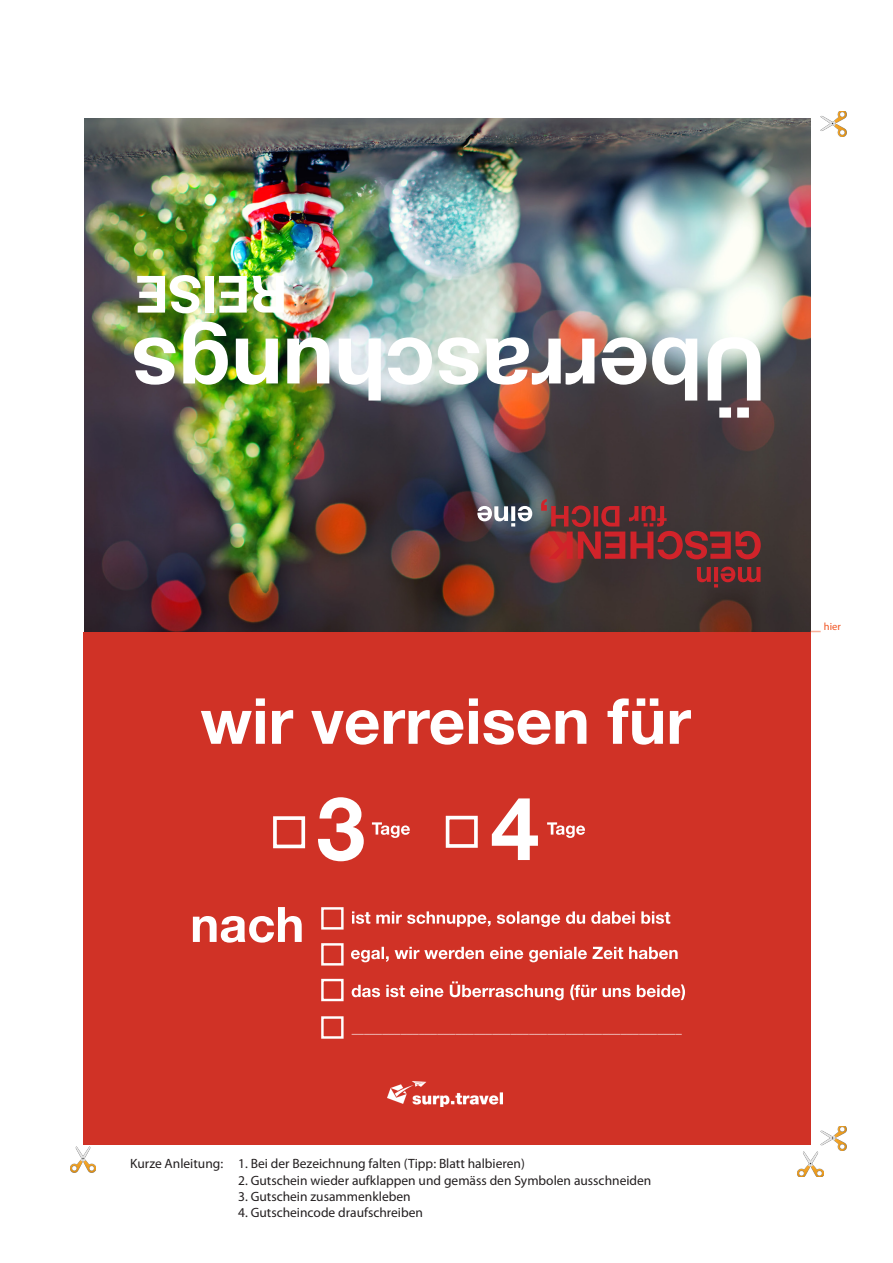
<style>
.page{position:relative;width:893px;height:1263px;background:#fff}
.page>*{position:absolute;margin:0;border:0;box-sizing:border-box;transform-origin:0 0}
.t1{font:700 86.7px "Helvetica Neue LT Std";color:#fff}
.t2{font:700 51.3px "Helvetica Neue LT Std";color:#fff}
.t3{font:13.5px "Myriad Pro";color:#231f20}
.t4{font:700 12.15px "Helvetica Neue LT Std";color:#fff}
.t5{font:10.5px "Myriad Pro";color:#f15422}
</style>
<div class="page">
<img style="left:84px;top:119px;width:726px;height:512px">
<svg style="left:477px;top:506px;width:55px;height:20px"></svg>
<svg style="left:697px;top:567px;width:63px;height:20px"></svg>
<svg style="left:541px;top:499px;width:220px;height:60px;background:#722f31"></svg>
<div style="left:83px;top:632px;width:727px;height:513px;background:#d03226"></div>
<svg style="left:201px;top:698px;width:490px;height:47px"></svg>
<div style="left:273px;top:816px;width:32px;height:32px;border:4px solid #fff"></div>
<div style="left:446px;top:816px;width:32px;height:32px;border:4px solid #fff"></div>
<svg style="left:318px;top:797px;width:46px;height:64px"></svg>
<svg style="left:492px;top:798px;width:46px;height:62px"></svg>
<svg style="left:372px;top:822px;width:38px;height:16px"></svg>
<svg style="left:547px;top:822px;width:38px;height:16px"></svg>
<div style="left:321px;top:907px;width:23px;height:22px;border:2px solid #fff"></div>
<div style="left:321px;top:943px;width:23px;height:22px;border:2px solid #fff"></div>
<div style="left:321px;top:979px;width:23px;height:22px;border:2px solid #fff"></div>
<div style="left:321px;top:1016px;width:23px;height:23px;border:2px solid #fff"></div>
<svg style="left:193px;top:907px;width:109px;height:36px"></svg>
<svg style="left:352px;top:911px;width:318px;height:16px"></svg>
<svg style="left:351px;top:947px;width:327px;height:15px"></svg>
<img style="left:388px;top:1081px;width:114px;height:25px">
<svg style="left:352px;top:981px;width:333px;height:19px"></svg>
<img style="left:797px;top:1151px;width:26px;height:26px">
<img style="left:70px;top:1147px;width:26px;height:25px">
<img style="left:821px;top:1126px;width:25px;height:25px">
<img style="left:821px;top:111px;width:25px;height:25px">
<p class="t2" style="left:287px;top:326px;width:153px;rotate:-180deg">REISE</p>
<p class="t1" style="left:766px;top:423px;width:636px;rotate:-180deg">Überraschungs</p>
<p class="t5" style="left:824px;top:620px;width:18px">hier</p>
<p class="t4" style="left:352px;top:1021px;width:331px">______________________________________________________</p>
<p class="t3" style="left:130px;top:1155px;width:396px">Kurze Anleitung: 1. Bei der Bezeichnung falten (Tipp: Blatt halbieren)</p>
<p class="t3" style="left:238px;top:1172px;width:415px">2. Gutschein wieder aufklappen und gemäss den Symbolen ausschneiden</p>
<p class="t3" style="left:238px;top:1188px;width:174px">3. Gutschein zusammenkleben</p>
<p class="t3" style="left:238px;top:1204px;width:186px">4. Gutscheincode draufschreiben</p>
</div>
